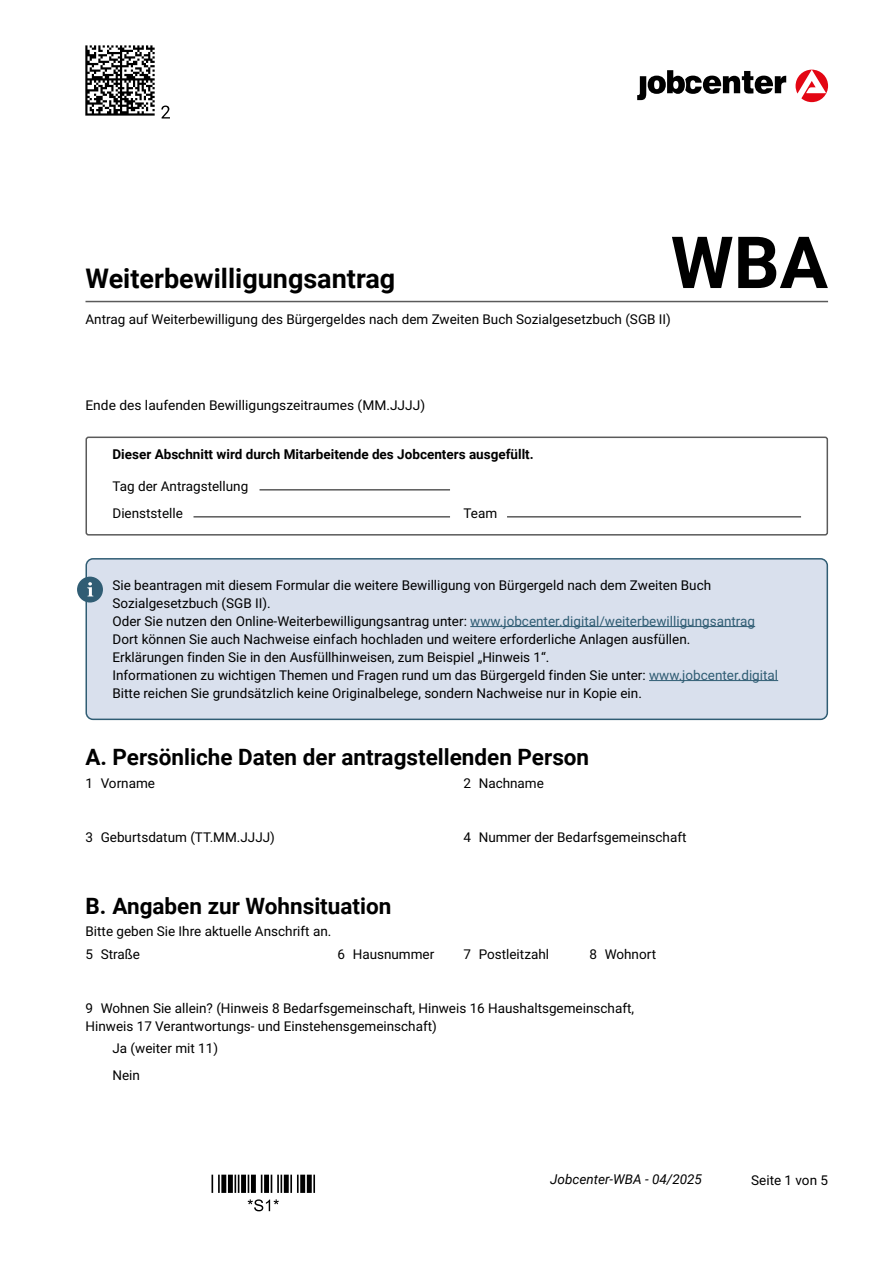
<style>
.page{position:relative;width:893px;height:1263px;background:#fff}
.page>*{position:absolute;margin:0;border:0;box-sizing:border-box;transform-origin:0 0}
.id286{font:700 72px "Roboto";color:#000}
.id286-2{font:700 27px "Roboto";color:#000}
.id84217{font:700 22.5px "Roboto";color:#000}
.id302{font:13.5px/18px "Roboto";color:#000}
.id38667{font:13.5px/18px "Roboto";color:#000}
.id313{font:13.5px "Roboto";color:#000}
.id38668{font:13.5px "Roboto";color:#000}
.id294{font:700 13.5px "Roboto";color:#000}
.id294-2{font:13.5px "Roboto";color:#000}
.id313-2{font:italic 13.5px "Roboto";color:#000}
.id39975{font:13.5px "Roboto";color:#000}
.s1{color:#305d74}
</style>
<div class="page">
<svg style="left:796px;top:70px;width:32px;height:32px"></svg>
<svg style="left:637px;top:70px;width:149px;height:30px"></svg>
<img style="left:85px;top:45px;width:70px;height:71px">
<svg style="left:161px;top:106px;width:9px;height:13px"></svg>
<hr style="left:86px;top:301px;width:742px;height:1px;background:#5a5a5a">
<div style="left:85px;top:437px;width:743px;height:99px;border:2px solid #5a5a5a;border-radius:2px"></div>
<hr style="left:260px;top:489px;width:190px;height:2px;background:#5a5a5a">
<hr style="left:194px;top:516px;width:256px;height:2px;background:#5a5a5a">
<hr style="left:507px;top:516px;width:294px;height:2px;background:#5a5a5a">
<div style="left:86px;top:559px;width:741px;height:160px;background:#d9e0ed;border-radius:7px"></div>
<div style="left:85px;top:558px;width:743px;height:162px;border:2px solid #305d74;border-radius:7px"></div>
<div style="left:77px;top:577px;width:26px;height:25px;background:#305d74;border-radius:50%"></div>
<svg style="left:87px;top:582px;width:6px;height:14px"></svg>
<hr style="left:470px;top:626px;width:285px;height:1px;background:#305d74">
<hr style="left:649px;top:680px;width:129px;height:1px;background:#305d74">
<svg style="left:248px;top:1199px;width:31px;height:12px"></svg>
<svg style="left:212px;top:1175px;width:8px;height:18px"></svg>
<div style="left:221px;top:1175px;width:5px;height:18px;background:#000"></div>
<div style="left:228px;top:1175px;width:5px;height:18px;background:#000"></div>
<svg style="left:235px;top:1175px;width:4px;height:18px"></svg>
<div style="left:241px;top:1175px;width:5px;height:18px;background:#000"></div>
<svg style="left:248px;top:1175px;width:1px;height:18px"></svg>
<div style="left:251px;top:1175px;width:5px;height:18px;background:#000"></div>
<svg style="left:261px;top:1175px;width:1px;height:18px"></svg>
<div style="left:264px;top:1175px;width:5px;height:18px;background:#000"></div>
<svg style="left:271px;top:1175px;width:11px;height:18px"></svg>
<div style="left:284px;top:1175px;width:5px;height:18px;background:#000"></div>
<svg style="left:290px;top:1175px;width:9px;height:18px"></svg>
<div style="left:300px;top:1175px;width:5px;height:18px;background:#000"></div>
<div style="left:307px;top:1175px;width:5px;height:18px;background:#000"></div>
<svg style="left:313px;top:1175px;width:2px;height:18px"></svg>
<h1 class="id286-2" style="left:86px;top:259px;width:311px">Weiterbewilligungsantrag</h1>
<h1 class="id286" style="left:671px;top:212px;width:159px">WBA</h1>
<p class="id313" style="left:86px;top:310px;width:587px">Antrag auf Weiterbewilligung des Bürgergeldes nach dem Zweiten Buch Sozialgesetzbuch (SGB II)</p>
<p class="id294-2" style="left:85px;top:395px;width:341px">Ende des laufenden Bewilligungszeitraumes (MM.JJJJ)</p>
<p class="id294" style="left:112px;top:445px;width:423px">Dieser Abschnitt wird durch Mitarbeitende des Jobcenters ausgefüllt.</p>
<p class="id302" style="left:113px;top:472px;width:137px;line-height:27px">Tag der Antragstellung<br>Dienststelle</p>
<p class="id302" style="left:464px;top:503px;width:35px">Team</p>
<p class="id302" style="left:112px;top:575px;width:600px">Sie beantragen mit diesem Formular die weitere Bewilligung von Bürgergeld nach dem Zweiten Buch<br>Sozialgesetzbuch (SGB II).</p>
<p class="id302" style="left:112px;top:611px;width:644px">Oder Sie nutzen den Online-Weiterbewilligungsantrag unter: <span class="s1">www.jobcenter.digital/weiterbewilligungsantrag</span></p>
<p class="id302" style="left:112px;top:629px;width:579px">Dort können Sie auch Nachweise einfach hochladen und weitere erforderliche Anlagen ausfüllen.</p>
<p class="id302" style="left:112px;top:647px;width:438px">Erklärungen finden Sie in den Ausfüllhinweisen, zum Beispiel „Hinweis 1“.</p>
<p class="id302" style="left:112px;top:665px;width:667px">Informationen zu wichtigen Themen und Fragen rund um das Bürgergeld finden Sie unter: <span class="s1">www.jobcenter.digital<br></span>Bitte reichen Sie grundsätzlich keine Originalbelege, sondern Nachweise nur in Kopie ein.</p>
<h2 class="id84217" style="left:86px;top:741px;width:505px">A. Persönliche Daten der antragstellenden Person</h2>
<p class="id38668" style="left:86px;top:773px;width:71px">1 Vorname</p>
<p class="id38668" style="left:464px;top:773px;width:82px">2 Nachname</p>
<p class="id38668" style="left:86px;top:827px;width:191px">3 Geburtsdatum (TT.MM.JJJJ)</p>
<p class="id38667" style="left:464px;top:827px;width:224px">4 Nummer der Bedarfsgemeinschaft</p>
<h2 class="id84217" style="left:86px;top:890px;width:307px">B. Angaben zur Wohnsituation</h2>
<p class="id313" style="left:86px;top:922px;width:247px">Bitte geben Sie Ihre aktuelle Anschrift an.</p>
<p class="id38668" style="left:86px;top:944px;width:56px">5 Straße</p>
<p class="id38668" style="left:338px;top:944px;width:98px">6 Hausnummer</p>
<p class="id38668" style="left:464px;top:944px;width:87px">7 Postleitzahl</p>
<p class="id38668" style="left:589px;top:944px;width:68px">8 Wohnort</p>
<p class="id38667" style="left:86px;top:998px;width:550px">9 Wohnen Sie allein? (Hinweis 8 Bedarfsgemeinschaft, Hinweis 16 Haushaltsgemeinschaft,<br>Hinweis 17 Verantwortungs- und Einstehensgemeinschaft)</p>
<p class="id39975" style="left:112px;top:1039px;width:107px">Ja (weiter mit 11)</p>
<p class="id39975" style="left:112px;top:1066px;width:29px">Nein</p>
<p class="id313-2" style="left:550px;top:1170px;width:153px">Jobcenter-WBA - 04/2025</p>
<p class="id302" style="left:751px;top:1170px;width:78px">Seite 1 von 5</p>
</div>
